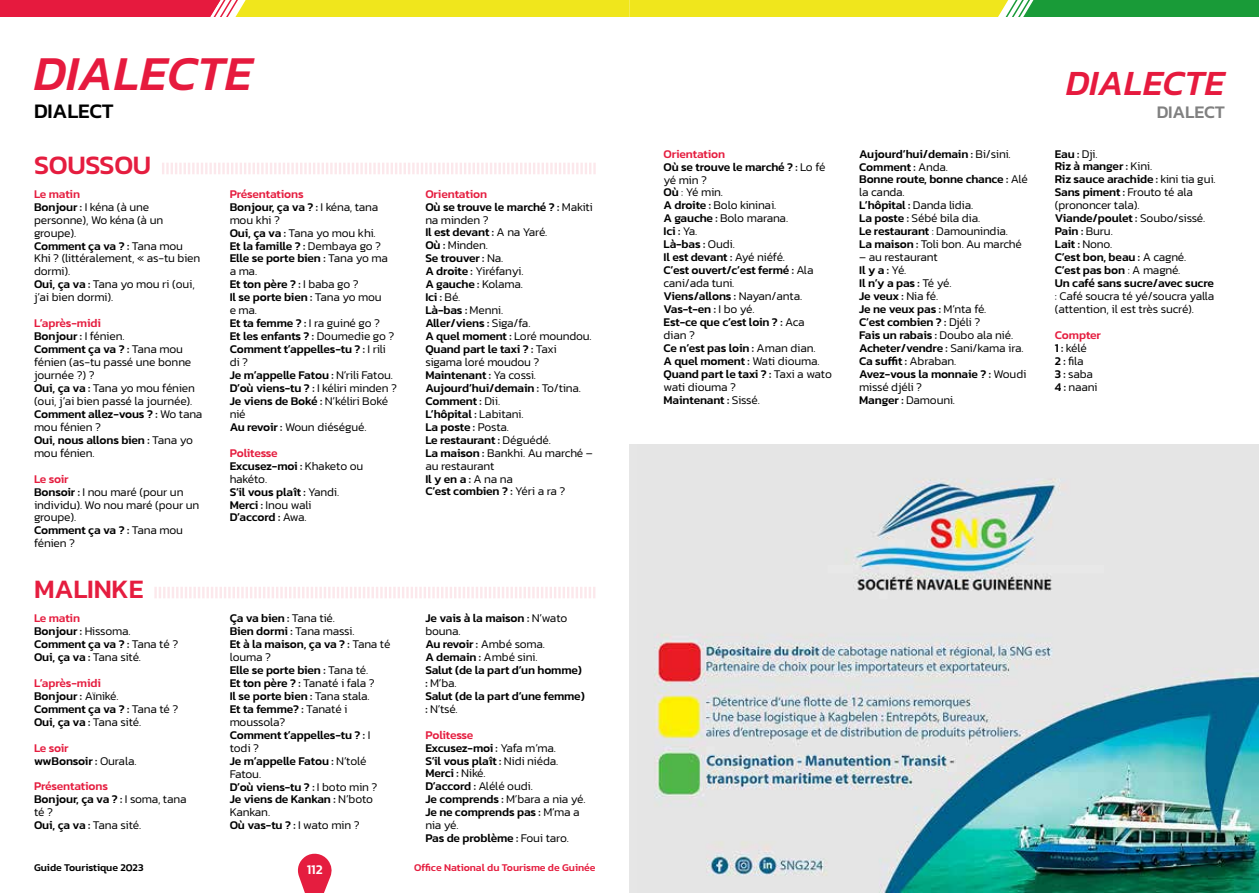
<style>
.page{position:relative;width:1259px;height:893px;background:#fff}
.page>*{position:absolute;margin:0;border:0;box-sizing:border-box;transform-origin:0 0}
.t1{font:italic 500 49.5px "Kanit";color:#e61a3e}
.t2{font:italic 500 36px "Kanit";color:#e61a3e}
.t3{font:500 27px "Kanit";letter-spacing:-.01em;color:#e51d3f}
.t4{font:500 21px "Kanit";letter-spacing:-.01em;color:#000}
.t5{font:500 18px "Kanit";letter-spacing:-.01em;color:#000}
.t6{font:500 13.5px "Kanit";color:#fff}
.t7{font:500 12px/12.9px "Kanit";letter-spacing:-.01em;color:#000}
.t8{font:300 12px/12.9px "Kanit";letter-spacing:-.01em;color:#000}
.t9{font:500 10.5px "Kanit";color:#e51d3f}
.t10{font:500 10.5px "Kanit";color:#000}
.s1{font-weight:500;color:#e51d3f}
.s2{font-weight:500}
.s3{color:#e51d3f}
.s4{font-weight:300}
</style>
<div class="page">
<svg style="left:297px;top:853px;width:35px;height:40px"></svg>
<svg style="left:0;top:0;width:1259px;height:17px;background:#c6b42e"></svg>
<svg style="left:162px;top:163px;width:434px;height:11px"></svg>
<svg style="left:154px;top:587px;width:441px;height:11px"></svg>
<img style="left:637px;top:444px;width:622px;height:449px">
<h1 class="t1" style="left:34px;top:36px;width:220px">DIALECTE</h1>
<h3 class="t4" style="left:34px;top:95px;width:81px">DIALECT</h3>
<h3 class="t3" style="left:34px;top:145px;width:119px">SOUSSOU</h3>
<p class="t8" style="left:34px;top:187px;width:168px"><span class="s1">Le matin<br></span><span class="s2">Bonjour :</span> I kéna (à une personne), Wo kéna (à un groupe).<br><span class="s2">Comment ça va ? :</span> Tana mou<br>Khi ? (littéralement, « as-tu bien dormi).<br><span class="s2">Oui, ça va :</span> Tana yo mou ri (oui, j’ai bien dormi).</p>
<p class="t8" style="left:34px;top:317px;width:170px"><span class="s1">L’après-midi<br></span><span class="s2">Bonjour :</span> I fénien.<br><span class="s2">Comment ça va ? :</span> Tana mou fénien (as-tu passé une bonne journée ?) ?<br><span class="s2">Oui, ça va :</span> Tana yo mou fénien (oui, j’ai bien passé la journée).<br><span class="s2">Comment allez-vous ? :</span> Wo tana mou fénien ?<br><span class="s2">Oui, nous allons bien :</span> Tana yo mou fénien.</p>
<p class="t8" style="left:34px;top:472px;width:167px"><span class="s1">Le soir<br></span><span class="s2">Bonsoir :</span> I nou maré (pour un individu). Wo nou maré (pour un groupe).<br><span class="s2">Comment ça va ? :</span> Tana mou fénien ?</p>
<h3 class="t3" style="left:34px;top:569px;width:111px">MALINKE</h3>
<p class="t7" style="left:34px;top:611px;width:146px"><span class="s3">Le matin<br></span>Bonjour : <span class="s4">Hissoma.<br></span>Comment ça va ? : <span class="s4">Tana té ?<br></span>Oui, ça va : <span class="s4">Tana sité.</span></p>
<p class="t7" style="left:34px;top:676px;width:146px"><span class="s3">L’après-midi<br></span>Bonjour : <span class="s4">Aïniké.<br></span>Comment ça va ? : <span class="s4">Tana té ?<br></span>Oui, ça va : <span class="s4">Tana sité.</span></p>
<p class="t7" style="left:34px;top:741px;width:104px"><span class="s3">Le soir<br></span>wwBonsoir : <span class="s4">Ourala.</span></p>
<p class="t7" style="left:34px;top:780px;width:154px"><span class="s3">Présentations<br></span>Bonjour, ça va ? : <span class="s4">I soma, tana té ?<br></span>Oui, ça va : <span class="s4">Tana sité.</span></p>
<p class="t7" style="left:230px;top:187px;width:169px"><span class="s3">Présentations<br></span>Bonjour, ça va ? : <span class="s4">I kéna, tana mou khi ?<br></span>Oui, ça va : <span class="s4">Tana yo mou khi.<br></span>Et la famille ? : <span class="s4">Dembaya go ?<br></span>Elle se porte bien : <span class="s4">Tana yo ma a ma.<br></span>Et ton père ? : <span class="s4">I baba go ?<br></span>Il se porte bien : <span class="s4">Tana yo mou<br>e ma.<br></span>Et ta femme ? : <span class="s4">I ra guiné go ?<br></span>Et les enfants ? : <span class="s4">Doumedie go ?<br></span>Comment t’appelles-tu ? : <span class="s4">I rili di ?<br></span>Je m’appelle Fatou : <span class="s4">N’rili Fatou.<br></span>D’où viens-tu ? : <span class="s4">I kéliri minden ?<br></span>Je viens de Boké : <span class="s4">N’kéliri Boké nié<br></span>Au revoir : <span class="s4">Woun diéségué.</span></p>
<p class="t7" style="left:230px;top:446px;width:135px"><span class="s3">Politesse<br></span>Excusez-moi : <span class="s4">Khaketo ou hakéto.<br></span>S’il vous plaît : <span class="s4">Yandi.<br></span>Merci : <span class="s4">Inou wali<br></span>D’accord : <span class="s4">Awa.</span></p>
<p class="t7" style="left:230px;top:611px;width:162px">Ça va bien : <span class="s4">Tana tié.<br></span>Bien dormi : <span class="s4">Tana massi.<br></span>Et à la maison, ça va ? : <span class="s4">Tana té louma ?<br></span>Elle se porte bien : <span class="s4">Tana té.<br></span>Et ton père ? : <span class="s4">Tanaté i fala ?<br></span>Il se porte bien : <span class="s4">Tana stala.<br></span>Et ta femme? : <span class="s4">Tanaté i moussola?<br></span>Comment t’appelles-tu ? : <span class="s4">I todi ?<br></span>Je m’appelle Fatou : <span class="s4">N’tolé<br>Fatou.<br></span>D’où viens-tu ? : <span class="s4">I boto min ?<br></span>Je viens de Kankan : <span class="s4">N’boto<br>Kankan.<br></span>Où vas-tu ? : <span class="s4">I wato min ?</span></p>
<p class="t7" style="left:425px;top:187px;width:169px"><span class="s3">Orientation<br></span>Où se trouve le marché ? : <span class="s4">Makiti na minden ?<br></span>Il est devant : <span class="s4">A na Yaré.<br></span>Où : <span class="s4">Minden.<br></span>Se trouver : <span class="s4">Na.<br></span>A droite : <span class="s4">Yiréfanyi.<br></span>A gauche : <span class="s4">Kolama.<br></span>Ici : <span class="s4">Bé.<br></span>Là-bas : <span class="s4">Menni.<br></span>Aller/viens : <span class="s4">Siga/fa.<br></span>A quel moment : <span class="s4">Loré moundou.<br></span>Quand part le taxi ? : <span class="s4">Taxi sigama loré moudou ?<br></span>Maintenant : <span class="s4">Ya cossi.<br></span>Aujourd’hui/demain : <span class="s4">To/tina.<br></span>Comment : <span class="s4">Dii.<br></span>L’hôpital : <span class="s4">Labitani.<br></span>La poste : <span class="s4">Posta.<br></span>Le restaurant : <span class="s4">Déguédé.<br></span>La maison : <span class="s4">Bankhi. Au marché – au restaurant<br></span>Il y en a : <span class="s4">A na na<br></span>C’est combien ? : <span class="s4">Yéri a ra ?</span></p>
<p class="t7" style="left:425px;top:611px;width:161px">Je vais à la maison : <span class="s4">N’wato bouna.<br></span>Au revoir : <span class="s4">Ambé soma.<br></span>A demain : <span class="s4">Ambé sini.<br></span>Salut (de la part d’un homme) : <span class="s4">M’ba.<br></span>Salut (de la part d’une femme) : <span class="s4">N’tsé.</span></p>
<p class="t7" style="left:425px;top:728px;width:162px"><span class="s3">Politesse<br></span>Excusez-moi : <span class="s4">Yafa m’ma.<br></span>S’il vous plaît : <span class="s4">Nidi niéda.<br></span>Merci : <span class="s4">Niké.<br></span>D’accord : <span class="s4">Alélé oudi.<br></span>Je comprends : <span class="s4">M’bara a nia yé.<br></span>Je ne comprends pas : <span class="s4">M’ma a nia yé.<br></span>Pas de problème : <span class="s4">Foui taro.</span></p>
<p class="t10" style="left:34px;top:859px;width:111px">Guide Touristique 2023</p>
<p class="t6" style="left:307px;top:859px;width:17px">112</p>
<p class="t9" style="left:414px;top:859px;width:183px">Office National du Tourisme de Guinée</p>
<p class="t7" style="left:663px;top:147px;width:170px"><span class="s3">Orientation<br></span>Où se trouve le marché ? : <span class="s4">Lo fé yé min ?<br></span>Où <span class="s4">: Yé min.<br></span>A droite : <span class="s4">Bolo kininai.<br></span>A gauche : <span class="s4">Bolo marana.<br></span>Ici : <span class="s4">Ya.<br></span>Là-bas : <span class="s4">Oudi.<br></span>Il est devant : <span class="s4">Ayé niéfé.<br></span>C’est ouvert/c’est fermé : <span class="s4">Ala cani/ada tuni.<br></span>Viens/allons : <span class="s4">Nayan/anta.<br></span>Vas-t-en : <span class="s4">I bo yé.<br></span>Est-ce que c’est loin ? : <span class="s4">Aca<br>dian ?<br></span>Ce n’est pas loin : <span class="s4">Aman dian.<br></span>A quel moment : <span class="s4">Wati diouma.<br></span>Quand part le taxi ? : <span class="s4">Taxi a wato wati diouma ?<br></span>Maintenant : <span class="s4">Sissé.</span></p>
<p class="t7" style="left:859px;top:147px;width:170px">Aujourd’hui/demain : <span class="s4">Bi/sini.<br></span>Comment : <span class="s4">Anda.<br></span>Bonne route, bonne chance : <span class="s4">Alé la canda.<br></span>L’hôpital : <span class="s4">Danda lidia.<br></span>La poste : <span class="s4">Sébé bila dia.<br></span>Le restaurant <span class="s4">: Damounindia.<br></span>La maison : <span class="s4">Toli bon. Au marché</span></p>
<p class="t7" style="left:859px;top:250px;width:169px"><span class="s4">– au restaurant<br></span>Il y a : <span class="s4">Yé.<br></span>Il n’y a pas : <span class="s4">Té yé.<br></span>Je veux : <span class="s4">Nia fé.<br></span>Je ne veux pas : <span class="s4">M’nta fé.<br></span>C’est combien ? : <span class="s4">Djéli ?<br></span>Fais un rabais : <span class="s4">Doubo ala nié.<br></span>Acheter/vendre : <span class="s4">Sani/kama ira.<br></span>Ca suffit : <span class="s4">Abraban.<br></span>Avez-vous la monnaie ? : <span class="s4">Woudi missé djéli ?<br></span>Manger : <span class="s4">Damouni.</span></p>
<h2 class="t2" style="left:1066px;top:56px;width:160px">DIALECTE</h2>
<h3 class="t5" style="left:1156px;top:98px;width:70px">DIALECT</h3>
<p class="t7" style="left:1054px;top:147px;width:162px">Eau : <span class="s4">Dji.<br></span>Riz à manger : <span class="s4">Kini.<br></span>Riz sauce arachide : <span class="s4">kini tia gui.<br></span>Sans piment : <span class="s4">Frouto té ala (prononcer tala).<br></span>Viande/poulet : <span class="s4">Soubo/sissé.<br></span>Pain : <span class="s4">Buru.<br></span>Lait : <span class="s4">Nono.<br></span>C’est bon, beau : <span class="s4">A cagné.<br></span>C’est pas bon <span class="s4">: A magné.<br></span>Un café sans sucre/avec sucre</p>
<p class="t8" style="left:1054px;top:289px;width:161px">: Café soucra té yé/soucra yalla (attention, il est très sucré).</p>
<p class="t8" style="left:1054px;top:328px;width:48px"><span class="s1">Compter<br></span><span class="s2">1 :</span> kélé<br><span class="s2">2 :</span> fila<br><span class="s2">3 :</span> saba<br><span class="s2">4 :</span> naani</p>
</div>
